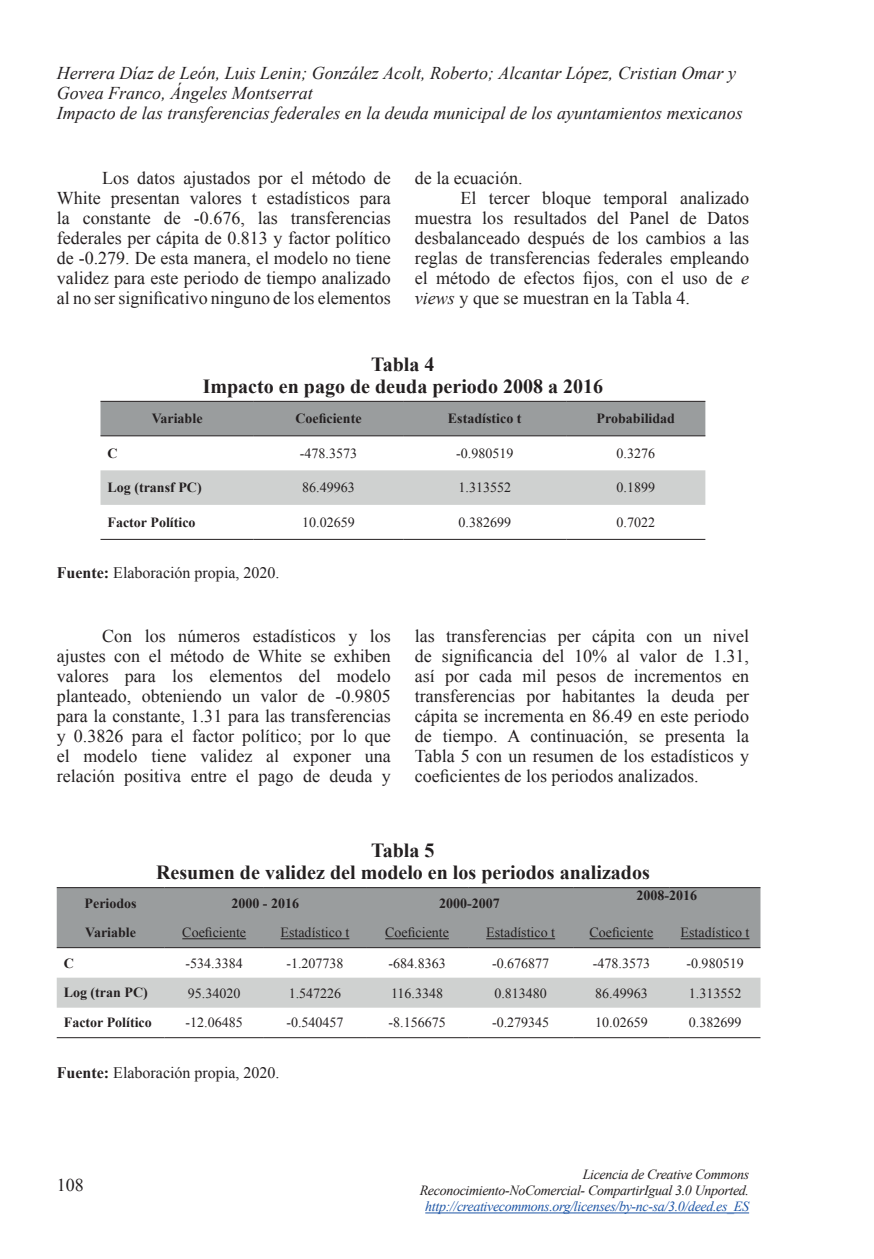
<style>
.page{position:relative;width:874px;height:1259px;background:#fff}
.page>*{position:absolute;margin:0;border:0;box-sizing:border-box;transform-origin:0 0}
.t1{font:700 20px/22px "Times New Roman";color:#231f20;text-align:center}
.t2{font:18px/20px "Times New Roman";color:#231f20;text-align:justify}
.t3{font:italic 18px/20px "Times New Roman";color:#231f20}
.t4{font:16px "Times New Roman";color:#231f20}
.t5{font:14px "Times New Roman";color:#231f20}
.t6{font:700 14px "Times New Roman";color:#231f20}
.t7{font:italic 14px/16px "Times New Roman";letter-spacing:-.025em;color:#231f20;text-align:right}
.t8{font:italic 14px "Times New Roman";letter-spacing:-.025em;color:#1e56a6}
.s1{font-style:italic}
.s2{font-weight:700}
</style>
<div class="page">
<hr style="left:425px;top:1212px;width:323px;height:1px;background:#1e56a6">
<div style="left:100px;top:402px;width:605px;height:33px;background:#9a9d9e"></div>
<div style="left:100px;top:470px;width:605px;height:35px;background:#cfd1d0"></div>
<hr style="left:100px;top:401px;width:153px;height:1px;background:#231f20">
<hr style="left:253px;top:401px;width:150px;height:1px;background:#231f20">
<hr style="left:403px;top:401px;width:163px;height:1px;background:#231f20">
<hr style="left:566px;top:401px;width:139px;height:1px;background:#231f20">
<hr style="left:100px;top:435px;width:153px;height:1px;background:#231f20">
<hr style="left:253px;top:435px;width:150px;height:1px;background:#231f20">
<hr style="left:403px;top:435px;width:163px;height:1px;background:#231f20">
<hr style="left:566px;top:435px;width:139px;height:1px;background:#231f20">
<hr style="left:100px;top:539px;width:153px;height:1px;background:#231f20">
<hr style="left:253px;top:539px;width:150px;height:1px;background:#231f20">
<hr style="left:403px;top:539px;width:163px;height:1px;background:#231f20">
<hr style="left:566px;top:539px;width:139px;height:1px;background:#231f20">
<div style="left:57px;top:888px;width:703px;height:59px;background:#9a9d9e"></div>
<div style="left:57px;top:977px;width:703px;height:30px;background:#cfd1d0"></div>
<hr style="left:57px;top:887px;width:107px;height:1px;background:#231f20">
<hr style="left:164px;top:887px;width:100px;height:1px;background:#231f20">
<hr style="left:264px;top:887px;width:102px;height:1px;background:#231f20">
<hr style="left:366px;top:887px;width:102px;height:1px;background:#231f20">
<hr style="left:468px;top:887px;width:105px;height:1px;background:#231f20">
<hr style="left:573px;top:887px;width:96px;height:1px;background:#231f20">
<hr style="left:669px;top:887px;width:91px;height:1px;background:#231f20">
<hr style="left:57px;top:947px;width:107px;height:1px;background:#231f20">
<hr style="left:164px;top:947px;width:100px;height:1px;background:#231f20">
<hr style="left:264px;top:947px;width:102px;height:1px;background:#231f20">
<hr style="left:366px;top:947px;width:102px;height:1px;background:#231f20">
<hr style="left:468px;top:947px;width:105px;height:1px;background:#231f20">
<hr style="left:573px;top:947px;width:96px;height:1px;background:#231f20">
<hr style="left:669px;top:947px;width:91px;height:1px;background:#231f20">
<hr style="left:57px;top:1037px;width:107px;height:1px;background:#231f20">
<hr style="left:164px;top:1037px;width:100px;height:1px;background:#231f20">
<hr style="left:264px;top:1037px;width:102px;height:1px;background:#231f20">
<hr style="left:366px;top:1037px;width:102px;height:1px;background:#231f20">
<hr style="left:468px;top:1037px;width:105px;height:1px;background:#231f20">
<hr style="left:573px;top:1037px;width:96px;height:1px;background:#231f20">
<hr style="left:669px;top:1037px;width:91px;height:1px;background:#231f20">
<hr style="left:182px;top:938px;width:64px;height:1px;background:#231f20">
<hr style="left:280px;top:938px;width:69px;height:1px;background:#231f20">
<hr style="left:385px;top:938px;width:64px;height:1px;background:#231f20">
<hr style="left:486px;top:938px;width:69px;height:1px;background:#231f20">
<hr style="left:589px;top:938px;width:64px;height:1px;background:#231f20">
<hr style="left:680px;top:938px;width:69px;height:1px;background:#231f20">
<p class="t3" style="left:57px;top:63px;width:687px">Herrera Díaz de León, Luis Lenin; González Acolt, Roberto; Alcantar López, Cristian Omar y<br>Govea Franco, Ángeles Montserrat<br>Impacto de las transferencias federales en la deuda municipal de los ayuntamientos mexicanos</p>
<p class="t2" style="left:57px;top:168px;width:335px;text-indent:45px">Los datos ajustados por el método de White presentan valores t estadísticos para la constante de -0.676, las transferencias federales per cápita de 0.813 y factor político de -0.279. De esta manera, el modelo no tiene validez para este periodo de tiempo analizado al no ser significativo ninguno de los elementos</p>
<p class="t2" style="left:415px;top:168px;width:109px">de la ecuación.</p>
<p class="t2" style="left:460px;top:188px;width:290px">El tercer bloque temporal analizado</p>
<p class="t2" style="left:415px;top:208px;width:335px">muestra los resultados del Panel de Datos</p>
<p class="t2" style="left:415px;top:228px;width:335px">desbalanceado después de los cambios a las</p>
<p class="t2" style="left:415px;top:248px;width:335px">reglas de transferencias federales empleando</p>
<p class="t2" style="left:415px;top:268px;width:335px">el método de efectos fijos, con el uso de <span class="s1">e</span></p>
<p class="t2" style="left:415px;top:288px;width:276px"><span class="s1">views</span> y que se muestran en la Tabla 4.</p>
<p class="t1" style="left:203px;top:353px;width:402px">Tabla 4<br>Impacto en pago de deuda periodo 2008 a 2016</p>
<p class="t6" style="left:152px;top:409px;width:52px">Variable</p>
<p class="t6" style="left:295px;top:409px;width:68px">Coeficiente</p>
<p class="t6" style="left:448px;top:409px;width:75px">Estadístico t</p>
<p class="t6" style="left:596px;top:409px;width:80px">Probabilidad</p>
<p class="t6" style="left:107px;top:444px;width:12px">C</p>
<p class="t5" style="left:300px;top:444px;width:59px">-478.3573</p>
<p class="t5" style="left:456px;top:444px;width:59px">-0.980519</p>
<p class="t5" style="left:616px;top:444px;width:40px">0.3276</p>
<p class="t6" style="left:107px;top:478px;width:96px">Log (transf PC)</p>
<p class="t5" style="left:302px;top:478px;width:54px">86.49963</p>
<p class="t5" style="left:458px;top:478px;width:54px">1.313552</p>
<p class="t5" style="left:616px;top:478px;width:40px">0.1899</p>
<p class="t6" style="left:107px;top:512px;width:89px">Factor Político</p>
<p class="t5" style="left:302px;top:512px;width:54px">10.02659</p>
<p class="t5" style="left:458px;top:512px;width:54px">0.382699</p>
<p class="t5" style="left:616px;top:512px;width:40px">0.7022</p>
<p class="t4" style="left:57px;top:562px;width:224px"><span class="s2">Fuente:</span> Elaboración propia, 2020.</p>
<p class="t2" style="left:57px;top:625px;width:335px;text-indent:45px">Con los números estadísticos y los ajustes con el método de White se exhiben valores para los elementos del modelo planteado, obteniendo un valor de -0.9805 para la constante, 1.31 para las transferencias y 0.3826 para el factor político; por lo que el modelo tiene validez al exponer una relación positiva entre el pago de deuda y</p>
<p class="t2" style="left:415px;top:625px;width:335px">las transferencias per cápita con un nivel de significancia del 10% al valor de 1.31, así por cada mil pesos de incrementos en transferencias por habitantes la deuda per cápita se incrementa en 86.49 en este periodo de tiempo. A continuación, se presenta la Tabla 5 con un resumen de los estadísticos y coeficientes de los periodos analizados.</p>
<p class="t1" style="left:156px;top:839px;width:495px">Tabla 5<br>Resumen de validez del modelo en los periodos analizados</p>
<p class="t6" style="left:84px;top:893px;width:54px">Periodos</p>
<p class="t6" style="left:231px;top:893px;width:69px">2000 - 2016</p>
<p class="t6" style="left:439px;top:893px;width:62px">2000-2007</p>
<p class="t6" style="left:636px;top:885px;width:62px">2008-2016</p>
<p class="t6" style="left:85px;top:922px;width:52px">Variable</p>
<p class="t5" style="left:182px;top:923px;width:65px">Coeficiente</p>
<p class="t5" style="left:280px;top:923px;width:70px">Estadístico t</p>
<p class="t5" style="left:385px;top:923px;width:65px">Coeficiente</p>
<p class="t5" style="left:486px;top:923px;width:70px">Estadístico t</p>
<p class="t5" style="left:589px;top:923px;width:65px">Coeficiente</p>
<p class="t5" style="left:680px;top:923px;width:70px">Estadístico t</p>
<p class="t6" style="left:64px;top:953px;width:12px">C</p>
<p class="t5" style="left:185px;top:953px;width:59px">-534.3384</p>
<p class="t5" style="left:286px;top:953px;width:59px">-1.207738</p>
<p class="t5" style="left:388px;top:953px;width:59px">-684.8363</p>
<p class="t5" style="left:492px;top:953px;width:59px">-0.676877</p>
<p class="t5" style="left:592px;top:953px;width:59px">-478.3573</p>
<p class="t5" style="left:686px;top:953px;width:59px">-0.980519</p>
<p class="t6" style="left:64px;top:983px;width:85px">Log (tran PC)</p>
<p class="t5" style="left:188px;top:983px;width:54px">95.34020</p>
<p class="t5" style="left:288px;top:983px;width:54px">1.547226</p>
<p class="t5" style="left:391px;top:983px;width:53px">116.3348</p>
<p class="t5" style="left:494px;top:983px;width:54px">0.813480</p>
<p class="t5" style="left:595px;top:983px;width:54px">86.49963</p>
<p class="t5" style="left:688px;top:983px;width:54px">1.313552</p>
<p class="t6" style="left:64px;top:1012px;width:89px">Factor Político</p>
<p class="t5" style="left:185px;top:1013px;width:59px">-12.06485</p>
<p class="t5" style="left:286px;top:1013px;width:59px">-0.540457</p>
<p class="t5" style="left:388px;top:1013px;width:59px">-8.156675</p>
<p class="t5" style="left:492px;top:1013px;width:59px">-0.279345</p>
<p class="t5" style="left:595px;top:1013px;width:54px">10.02659</p>
<p class="t5" style="left:688px;top:1013px;width:54px">0.382699</p>
<p class="t4" style="left:57px;top:1062px;width:224px"><span class="s2">Fuente:</span> Elaboración propia, 2020.</p>
<p class="t2" style="left:57px;top:1175px;width:28px">108</p>
<p class="t7" style="left:419px;top:1166px;width:331px">Licencia de Creative Commons<br>Reconocimiento-NoComercial- CompartirIgual 3.0 Unported.</p>
<p class="t8" style="left:425px;top:1197px;width:325px">http://creativecommons.org/licenses/by-nc-sa/3.0/deed.es_ES</p>
</div>
